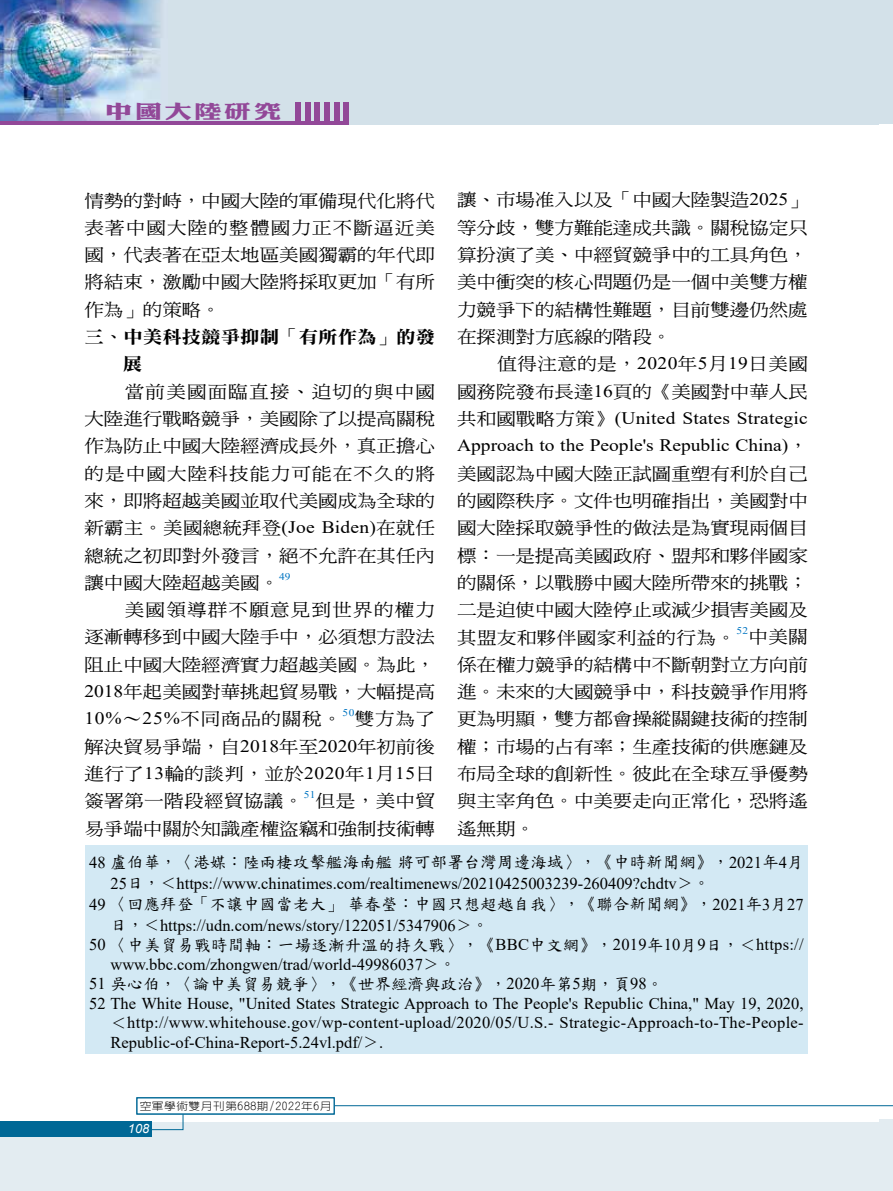
<style>
.page{position:relative;width:893px;height:1191px;background:#fff}
.page>*{position:absolute;margin:0;border:0;box-sizing:border-box;transform-origin:0 0}
.t1{font:17.55px/27.3px "DF Ming W5 WIN BF";color:#000;text-align:justify;scale:1.11 1}
.t2{font:17.55px/27.3px "Times New Roman";color:#000;scale:1.11 1}
.t3{font:17.55px/27.3px "DF Li Song W7 WINP BF";color:#000;scale:1.11 1}
.t4{font:16.5px/19.5px "Times New Roman";color:#000;text-align:justify}
.t5{font:16.5px "DF Kai Shu SB Estd BF";letter-spacing:.005em;color:#000}
.t6{font:italic 12.75px "Arial";color:#fff}
.t7{font:300 10.5px "Lin Gothic";letter-spacing:.05em;color:#000;scale:1.11 1}
.t8{font:10.2px "Times New Roman";letter-spacing:.025em;color:#0075c2;scale:1.11 1}
.s1{font-family:"DF Kai Shu SB Estd BF"}
.s2{font-family:"Times New Roman"}
.s3{font-family:"DF Ming W5 WIN BF"}
</style>
<div class="page">
<div style="left:0;top:0;width:893px;height:125px;background:#d3e1e9"></div>
<div style="left:0;top:1122px;width:893px;height:69px;background:#e3ecf1"></div>
<img style="left:0;top:0;width:161px;height:121px">
<div style="left:344px;top:102px;width:5px;height:23px;background:#924898"></div>
<div style="left:334px;top:102px;width:5px;height:23px;background:#924898"></div>
<div style="left:324px;top:102px;width:6px;height:23px;background:#924898"></div>
<div style="left:315px;top:102px;width:5px;height:23px;background:#924898"></div>
<div style="left:305px;top:102px;width:5px;height:23px;background:#924898"></div>
<div style="left:295px;top:102px;width:6px;height:23px;background:#924898"></div>
<hr style="left:0;top:121px;width:344px;height:4px;background:#924898">
<div style="left:879px;top:0;width:14px;height:1191px;background:#fff"></div>
<div style="left:879px;top:0;width:14px;height:124px;background:#d3e1e9"></div>
<div style="left:879px;top:1119px;width:14px;height:72px;background:#e3ecf1"></div>
<div style="left:85px;top:845px;width:723px;height:209px;background:#d3e9f4"></div>
<hr style="left:335px;top:1105px;width:558px;height:1px;background:#006896">
<svg style="left:149px;top:1114px;width:35px;height:16px"></svg>
<div style="left:0;top:1121px;width:152px;height:15px;background:#006896"></div>
<div style="left:136px;top:1097px;width:199px;height:17px;border:1px solid #006896"></div>
<svg style="left:107px;top:102px;width:54px;height:18px"></svg>
<p class="t1" style="left:457px;top:186px;width:317px">讓<span class="s1">、</span>市場准入以及<span class="s1">「</span>中國大陸製造<span class="s2">2025</span><span class="s1">」</span>等分歧<span class="s1">，</span>雙方難能達成共識<span class="s1">。</span>關稅協定只算扮演了美<span class="s1">、</span>中經貿競爭中的工具角色<span class="s1">，</span>美中衝突的核心問題仍是一個中美雙方權力競爭下的結構性難題<span class="s1">，</span>目前雙邊仍然處在探測對方底線的階段<span class="s1">。</span></p>
<p class="t1" style="left:457px;top:350px;width:317px;text-align:right">值得注意的是<span class="s1">，</span><span class="s2">2020</span>年<span class="s2">5</span>月<span class="s2">19</span>日美國<br>國務院發布長達<span class="s2">16</span>頁的<span class="s1">《</span>美國對中華人民</p>
<p class="t2" style="left:457px;top:404px;width:317px"><span class="s3">共和國戰略方策</span><span class="s1">》</span>(United States Strategic<br>Approach to the People's Republic China)<span class="s1">，</span></p>
<p class="t1" style="left:457px;top:460px;width:317px">美國認為中國大陸正試圖重塑有利於自己的國際秩序<span class="s1">。</span>文件也明確指出<span class="s1">，</span>美國對中國大陸採取競爭性的做法是為實現兩個目標<span class="s1">：</span>一是提高美國政府<span class="s1">、</span>盟邦和夥伴國家的關係<span class="s1">，</span>以戰勝中國大陸所帶來的挑戰<span class="s1">；</span>二是迫使中國大陸停止或減少損害美國及其盟友和夥伴國家利益的行為<span class="s1">。</span></p>
<p class="t1" style="left:84px;top:187px;width:317px">情勢的對峙<span class="s1">，</span>中國大陸的軍備現代化將代表著中國大陸的整體國力正不斷逼近美國<span class="s1">，</span>代表著在亞太地區美國獨霸的年代即將結束<span class="s1">，</span>激勵中國大陸將採取更加<span class="s1">「</span>有所作為<span class="s1">」</span>的策略<span class="s1">。</span></p>
<p class="t3" style="left:123px;top:323px;width:283px;text-indent:-38px">三<span class="s1">、</span>中美科技競爭抑制<span class="s1">「</span>有所作為<span class="s1">」</span>的發展</p>
<p class="t1" style="left:84px;top:378px;width:317px;text-indent:40px">當前美國面臨直接<span class="s1">、</span>迫切的與中國大陸進行戰略競爭<span class="s1">，</span>美國除了以提高關稅作為防止中國大陸經濟成長外<span class="s1">，</span>真正擔心的是中國大陸科技能力可能在不久的將來<span class="s1">，</span>即將超越美國並取代美國成為全球的新霸主<span class="s1">。</span>美國總統拜登<span class="s2">(Joe Biden)</span>在就任總統之初即對外發言<span class="s1">，</span>絕不允許在其任內讓中國大陸超越美國<span class="s1">。</span></p>
<p class="t8" style="left:279px;top:569px;width:12px">49</p>
<p class="t1" style="left:84px;top:596px;width:317px;text-indent:40px">美國領導群不願意見到世界的權力逐漸轉移到中國大陸手中<span class="s1">，</span>必須想方設法阻止中國大陸經濟實力超越美國<span class="s1">。</span>為此<span class="s1">，</span><span class="s2">2018</span>年起美國對華挑起貿易戰<span class="s1">，</span>大幅提高<span class="s2">10%</span><span class="s1">～</span><span class="s2">25%</span>不同商品的關稅<span class="s1">。</span></p>
<p class="t8" style="left:736px;top:624px;width:12px">52</p>
<p class="t1" style="left:457px;top:623px;width:317px;text-indent:291px">中美關係在權力競爭的結構中不斷朝對立方向前進<span class="s1">。</span>未來的大國競爭中<span class="s1">，</span>科技競爭作用將更為明顯<span class="s1">，</span>雙方都會操縱關鍵技術的控制權<span class="s1">；</span>市場的占有率<span class="s1">；</span>生產技術的供應鏈及布局全球的創新性<span class="s1">。</span>彼此在全球互爭優勢與主宰角色<span class="s1">。</span>中美要走向正常化<span class="s1">，</span>恐將遙遙無期<span class="s1">。</span></p>
<p class="t8" style="left:343px;top:705px;width:12px">50</p>
<p class="t1" style="left:84px;top:705px;width:317px;text-indent:270px">雙方為了解決貿易爭端<span class="s1">，</span>自<span class="s2">2018</span>年至<span class="s2">2020</span>年初前後進行了<span class="s2">13</span>輪的談判<span class="s1">，</span>並於<span class="s2">2020</span>年<span class="s2">1</span>月<span class="s2">15</span>日簽署第一階段經貿協議<span class="s1">。</span></p>
<p class="t8" style="left:304px;top:787px;width:12px">51</p>
<p class="t1" style="left:84px;top:787px;width:317px;text-align:right">但是<span class="s1">，</span>美中貿<br>易爭端中關於知識產權盜竊和強制技術轉</p>
<p class="t5" style="left:89px;top:854px;width:716px"><span class="s2">48</span> 盧伯華，〈港媒：陸兩棲攻擊艦海南艦將可部署台灣周邊海域〉，《中時新聞網》，<span class="s2">2021</span>年<span class="s2">4</span>月</p>
<p class="t4" style="left:111px;top:873px;width:601px">25<span class="s1">日，＜</span>https://www.chinatimes.com/realtimenews/20210425003239-260409?chdtv<span class="s1">＞。</span></p>
<p class="t5" style="left:89px;top:896px;width:716px"><span class="s2">49</span> 〈回應拜登「不讓中國當老大」華春瑩：中國只想超越自我〉，《聯合新聞網》，<span class="s2">2021</span>年<span class="s2">3</span>月<span class="s2">27</span></p>
<p class="t4" style="left:111px;top:914px;width:380px"><span class="s1">日，＜</span>https://udn.com/news/story/122051/5347906<span class="s1">＞。</span></p>
<p class="t5" style="left:89px;top:936px;width:716px"><span class="s2">50</span> 〈中美貿易戰時間軸：一場逐漸升溫的持久戰〉，《<span class="s2">BBC</span>中文網》，<span class="s2">2019</span>年<span class="s2">10</span>月<span class="s2">9</span>日，＜<span class="s2">https://</span></p>
<p class="t4" style="left:110px;top:954px;width:347px">www.bbc.com/zhongwen/trad/world-49986037<span class="s1">＞。</span></p>
<p class="t5" style="left:89px;top:975px;width:576px"><span class="s2">51</span> 吳心伯，〈論中美貿易競爭〉，《世界經濟與政治》，<span class="s2">2020</span>年第<span class="s2">5</span>期，頁<span class="s2">98</span>。</p>
<p class="t4" style="left:110px;top:993px;width:695px;text-indent:-21px">52 The White House, "United States Strategic Approach to The People's Republic China," May 19, 2020,<span class="s1">＜</span>http://www.whitehouse.gov/wp-content-upload/2020/05/U.S.- Strategic-Approach-to-The-People-Republic-of-China-Report-5.24vl.pdf/<span class="s1">＞</span>.</p>
<p class="t7" style="left:140px;top:1100px;width:174px">空軍學術雙月刊第688期/2022年6月</p>
<p class="t6" style="left:128px;top:1120px;width:23px">108</p>
</div>
